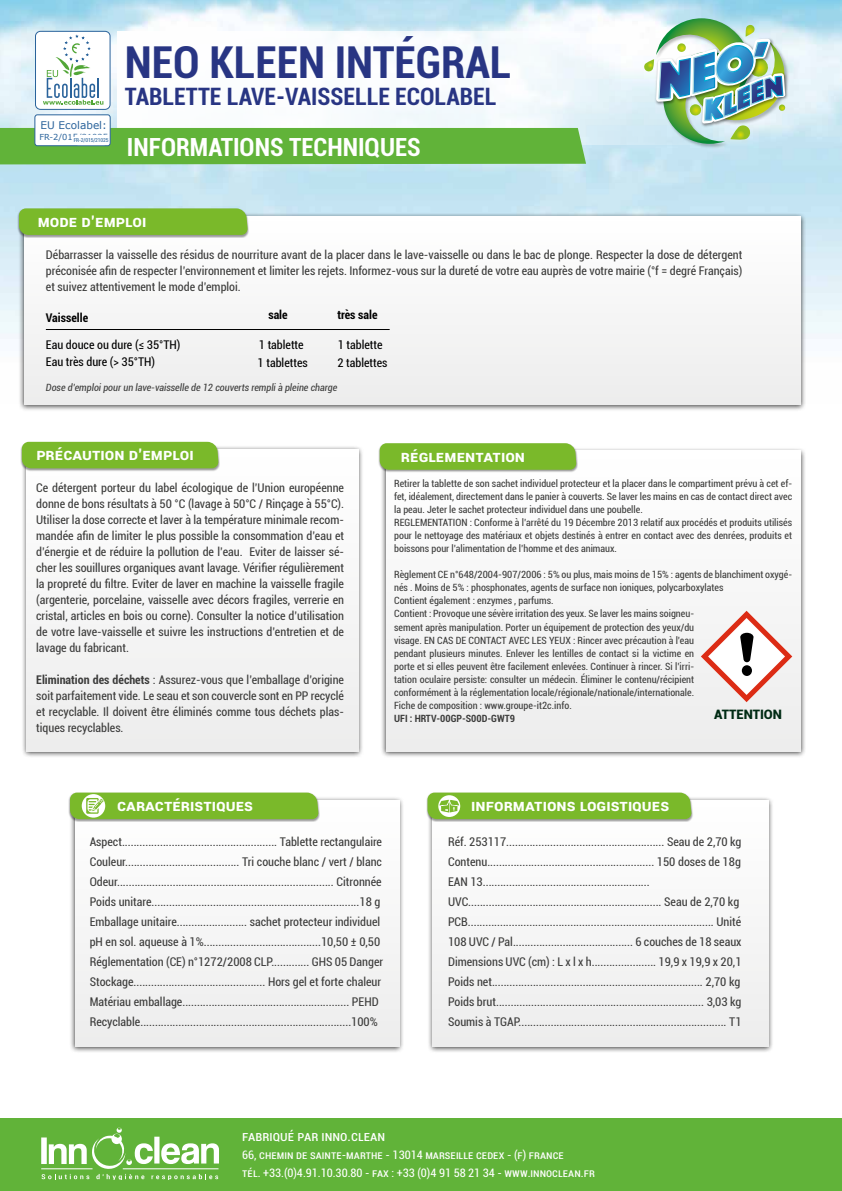
<style>
.page{position:relative;width:842px;height:1191px;background:#fff}
.page>*{position:absolute;margin:0;border:0;box-sizing:border-box;transform-origin:0 0}
.t1{font:700 condensed 44px "Roboto";color:#283583}
.t2{font:700 condensed 25px "Roboto";color:#fff}
.t3{font:700 condensed 24px "Roboto";color:#283583}
.t4{font:700 16px "Roboto";color:#fff}
.t5{font:condensed 14px "Roboto";color:#fff}
.t6{font:900 13px "Roboto";color:#002b14}
.t7{font:condensed 12px/20px "Roboto";color:#3c3c3b;text-align:justify}
.t8{font:condensed 12px/16.4px "Roboto";color:#000}
.t9{font:700 condensed 12px "Roboto";color:#000}
.t10{font:condensed 11.7px/18px "Roboto";color:#fff}
.t11{font:10.6px "Verdana";color:#2a639b}
.t12{font:condensed 10px/13px "Roboto";color:#3c3c3b}
.t13{font:italic condensed 10px "Roboto";color:#3c3c3b}
.t14{font:700 condensed 10px "Roboto";color:#3c3c3b}
.t15{font:8.3px "Verdana";color:#2a639b}
.t16{font:condensed 5.4px "Roboto";letter-spacing:-.025em;color:#26639b}
.s1{font-weight:700}
</style>
<div class="page">
<img style="left:0;top:0;width:842px;height:339px">
<svg style="left:118px;top:31px;width:525px;height:113px"></svg>
<div style="left:0;top:1118px;width:842px;height:73px;background:#61b339"></div>
<svg style="left:41px;top:1127px;width:178px;height:52px"></svg>
<div style="left:0;top:128px;width:586px;height:36px;background:#61b339"></div>
<div style="left:18px;top:212px;width:788px;height:199px;background:#000;opacity:.75"></div>
<div style="left:24px;top:216px;width:776px;height:188px;background:#f6f6f6"></div>
<div style="left:21px;top:445px;width:343px;height:313px;background:#000;opacity:.75"></div>
<div style="left:27px;top:449px;width:331px;height:302px;background:#f5f5f5"></div>
<div style="left:70px;top:796px;width:335px;height:257px;background:#000;opacity:.75"></div>
<div style="left:75px;top:800px;width:324px;height:246px;background:#f5f5f5"></div>
<div style="left:427px;top:796px;width:347px;height:257px;background:#000;opacity:.75"></div>
<div style="left:432px;top:800px;width:336px;height:246px;background:#f5f5f5"></div>
<div style="left:381px;top:447px;width:425px;height:311px;background:#000;opacity:.75"></div>
<div style="left:386px;top:451px;width:414px;height:300px;background:#f6f6f6"></div>
<div style="left:17px;top:208px;width:232px;height:30px;background:#000;opacity:.4"></div>
<div style="left:19px;top:208px;width:229px;height:27px;background:#7ab92a"></div>
<div style="left:20px;top:442px;width:200px;height:29px;background:#000;opacity:.4"></div>
<div style="left:22px;top:442px;width:197px;height:26px;background:#7ab92a"></div>
<div style="left:68px;top:792px;width:252px;height:30px;background:#000;opacity:.4"></div>
<div style="left:426px;top:792px;width:267px;height:30px;background:#000;opacity:.4"></div>
<div style="left:378px;top:443px;width:200px;height:30px;background:#000;opacity:.4"></div>
<svg style="left:380px;top:443px;width:196px;height:27px;background:#7cb92e"></svg>
<svg style="left:70px;top:792px;width:249px;height:27px;background:#84bd3a"></svg>
<svg style="left:427px;top:792px;width:265px;height:27px;background:#82bc37"></svg>
<svg style="left:701px;top:611px;width:91px;height:91px"></svg>
<hr style="left:46px;top:329px;width:344px;height:1px;background:#000">
<div style="left:35px;top:115px;width:75px;height:31px;background:#fff;border-radius:3px"></div>
<div style="left:34px;top:114px;width:77px;height:32px;border:1px solid #2a639b;border-radius:3px"></div>
<div style="left:36px;top:31px;width:74px;height:78px;background:#fff;border-radius:5px"></div>
<div style="left:35px;top:31px;width:75px;height:79px;border:1px solid #2a639b;border-radius:5px"></div>
<svg style="left:43px;top:34px;width:60px;height:71px"></svg>
<hr style="left:97px;top:78px;width:2px;height:20px;background:#2a639b">
<div style="left:73px;top:135px;width:36px;height:10px;background:#fff;border-radius:5px"></div>
<img style="left:655px;top:17px;width:135px;height:133px">
<img style="left:643px;top:18px;width:148px;height:126px">
<h1 class="t1" style="left:125px;top:31px;width:388px">NEO KLEEN INTÉGRAL</h1>
<p class="t11" style="left:41px;top:118px;width:68px">EU Ecolabel:</p>
<p class="t15" style="left:39px;top:132px;width:70px">FR-2/015/21025</p>
<p class="t16" style="left:74px;top:136px;width:36px">FR-2/015/21025</p>
<h3 class="t3" style="left:125px;top:79px;width:373px">TABLETTE LAVE-VAISSELLE ECOLABEL</h3>
<h2 class="t2" style="left:127px;top:129px;width:295px">INFORMATIONS TECHNIQUES</h2>
<h3 class="t4" style="left:38px;top:210px;width:110px">mode d’emploi</h3>
<p class="t7" style="left:46px;top:246px;width:698px;line-height:16px">Débarrasser la vaisselle des résidus de nourriture avant de la placer dans le lave-vaisselle ou dans le bac de plonge. Respecter la dose de détergent préconisée afin de respecter l’environnement et limiter les rejets. Informez-vous sur la dureté de votre eau auprès de votre mairie (°f = degré Français) et suivez attentivement le mode d’emploi.</p>
<p class="t9" style="left:46px;top:309px;width:44px">Vaisselle</p>
<p class="t9" style="left:268px;top:306px;width:21px">sale</p>
<p class="t9" style="left:337px;top:306px;width:42px">très sale</p>
<p class="t8" style="left:46px;top:336px;width:136px">Eau douce ou dure (≤ 35°TH)<br>Eau très dure (&gt; 35°TH)</p>
<p class="t8" style="left:259px;top:336px;width:46px">1 tablette</p>
<p class="t8" style="left:338px;top:336px;width:46px">1 tablette</p>
<p class="t13" style="left:46px;top:380px;width:293px">Dose d’emploi pour un lave-vaisselle de 12 couverts rempli à pleine charge</p>
<p class="t8" style="left:258px;top:354px;width:52px">1 tablettes</p>
<p class="t8" style="left:337px;top:354px;width:52px">2 tablettes</p>
<h3 class="t4" style="left:36px;top:443px;width:159px">précaution d’emploi</h3>
<h3 class="t4" style="left:401px;top:445px;width:126px">réglementation</h3>
<p class="t7" style="left:36px;top:479px;width:309px;line-height:16px">Ce détergent porteur du label écologique de l’Union européenne donne de bons résultats à 50 °C (lavage à 50°C / Rinçage à 55°C).<br>Utiliser la dose correcte et laver à la température minimale recom&shy;mandée afin de limiter le plus possible la consommation d’eau et d’énergie et de réduire la pollution de l’eau. Eviter de laisser sé&shy;cher les souillures organiques avant lavage. Vérifier régulièrement la propreté du filtre. Eviter de laver en machine la vaisselle fragile (argenterie, porcelaine, vaisselle avec décors fragiles, verrerie en cristal, articles en bois ou corne). Consulter la notice d’utilisation de votre lave-vaisselle et suivre les instructions d’entretien et de lavage du fabricant.</p>
<p class="t7" style="left:36px;top:671px;width:309px;line-height:16px"><span class="s1">Elimination des déchets</span> : Assurez-vous que l’emballage d’origine soit parfaitement vide. Le seau et son couvercle sont en PP recyclé et recyclable. Il doivent être éliminés comme tous déchets plas&shy;tiques recyclables.</p>
<p class="t12" style="left:394px;top:477px;width:400px">Retirer la tablette de son sachet individuel protecteur et la placer dans le compartiment prévu à cet ef&shy;fet, idéalement, directement dans le panier à couverts. Se laver les mains en cas de contact direct avec la peau. Jeter le sachet protecteur individuel dans une poubelle.<br>REGLEMENTATION : Conforme à l’arrêté du 19 Décembre 2013 relatif aux procédés et produits utilisés pour le nettoyage des matériaux et objets destinés à entrer en contact avec des denrées, produits et boissons pour l’alimentation de l’homme et des animaux.</p>
<p class="t12" style="left:394px;top:568px;width:400px">Règlement CE n°648/2004-907/2006 : 5% ou plus, mais moins de 15% : agents de blanchiment oxygé&shy;nés . Moins de 5% : phosphonates, agents de surface non ioniques, polycarboxylates<br>Contient également : enzymes , parfums.<br>Contient : Provoque une sévère irritation des yeux. Se laver les mains soigneu-<br>sement après manipulation. Porter un équipement de protection des yeux/du<br>visage. EN CAS DE CONTACT AVEC LES YEUX : Rincer avec précaution à l’eau<br>pendant plusieurs minutes. Enlever les lentilles de contact si la victime en<br>porte et si elles peuvent être facilement enlevées. Continuer à rincer. Si l’irri-<br>tation oculaire persiste: consulter un médecin. Éliminer le contenu/récipient<br>conformément à la réglementation locale/régionale/nationale/internationale.<br>Fiche de composition : www.groupe-it2c.info.</p>
<p class="t14" style="left:394px;top:711px;width:122px">UFI : HRTV-00GP-S00D-GWT9</p>
<p class="t6" style="left:714px;top:705px;width:70px">ATTENTION</p>
<h3 class="t4" style="left:117px;top:794px;width:137px">caractéristiques</h3>
<h3 class="t4" style="left:471px;top:794px;width:200px">Informations logistiques</h3>
<p class="t7" style="left:90px;top:831px;width:295px;text-align:left">Aspect..................................................... Tablette rectangulaire Couleur....................................... Tri couche blanc / vert / blanc Odeur.......................................................................... Citronnée Poids unitare.......................................................................18 g Emballage unitaire........................ sachet protecteur individuel pH en sol. aqueuse à 1%........................................10,50 ± 0,50<br>Réglementation (CE) n°1272/2008 CLP............. GHS 05 Danger Stockage............................................. Hors gel et forte chaleur Matériau emballage......................................................... PEHD Recyclable........................................................................100%</p>
<p class="t7" style="left:448px;top:831px;width:295px;text-align:left">Réf. 253117...................................................... Seau de 2,70 kg Contenu......................................................... 150 doses de 18g EAN 13.........................................................<br>UVC.................................................................. Seau de 2,70 kg PCB.................................................................................... Unité 108 UVC / Pal......................................... 6 couches de 18 seaux Dimensions UVC (cm) : L x l x h...................... 19,9 x 19,9 x 20,1<br>Poids net........................................................................ 2,70 kg Poids brut....................................................................... 3,03 kg Soumis à TGAP....................................................................... T1</p>
<p class="t5" style="left:242px;top:1126px;width:136px">fabriqué par inno.CLEAN</p>
<p class="t10" style="left:242px;top:1145px;width:294px">66, Chemin de Sainte-Marthe - 13014 MARSEILLE Cedex - (F) FRAN</p>
<p class="t10" style="left:242px;top:1145px;width:354px;text-indent:310px">CE<br>Tél. +33.(0)4.91.10.30.80 - Fax : +33 (0)4 91 58 21 34 - www.innoclean.fr</p>
</div>
